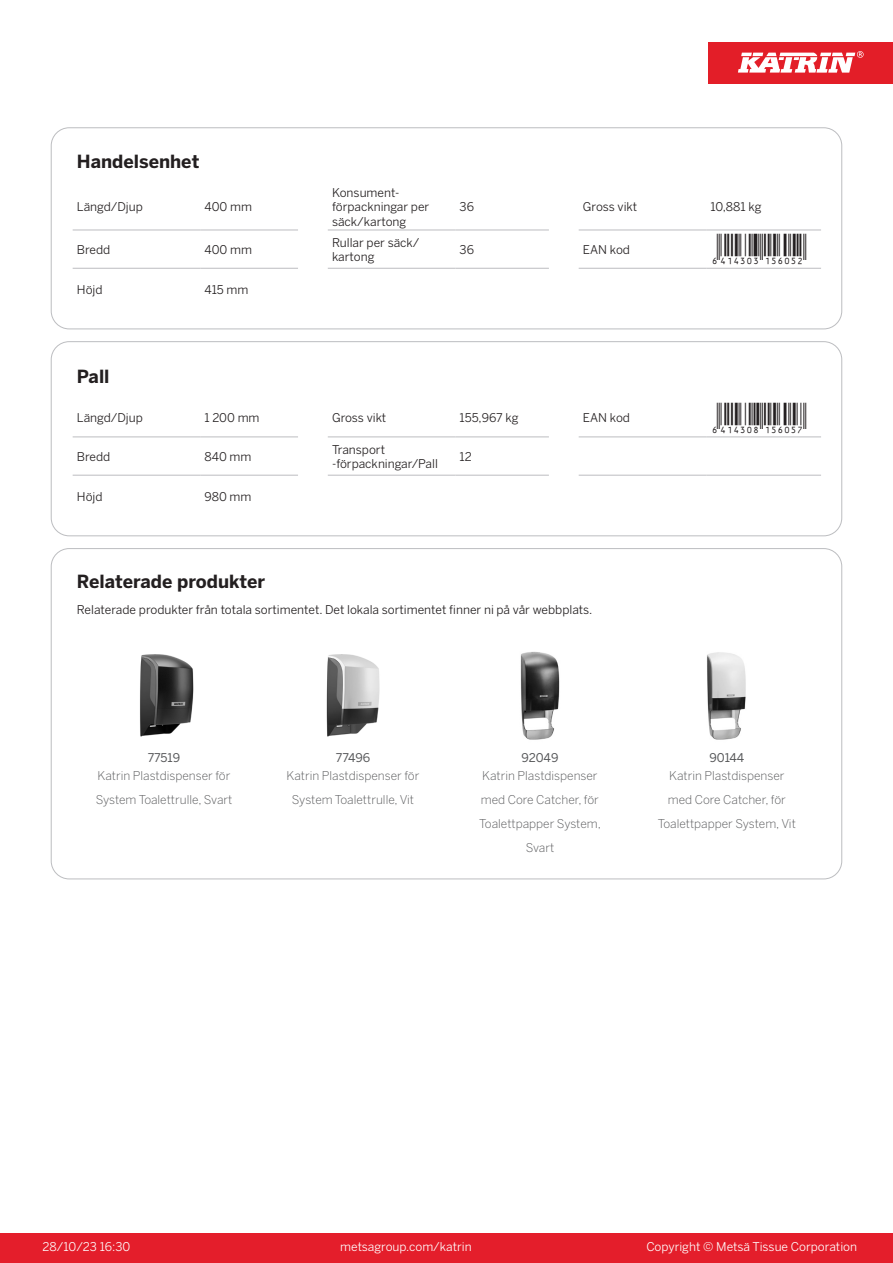
<style>
.page{position:relative;width:893px;height:1263px;background:#fff}
.page>*{position:absolute;margin:0;border:0;box-sizing:border-box;transform-origin:0 0}
.T_EAN{font:30px "Viisas EAN Matala";color:#231f20}
.T_TableHeader{font:700 18px "Benton Sans";color:#231f20}
.T_TableBody{font:12px/14.4px "Benton Sans";color:#231f20}
.T_RelatedName{font:300 12px/24px "Benton Sans";color:#57585a;text-align:center}
.t1{font:12px "Benton Sans";color:#fff}
.T_RelatedCode{font:12px "Benton Sans";color:#57585a}
</style>
<div class="page">
<div style="left:0;top:1233px;width:893px;height:30px;background:#e41e2b"></div>
<div style="left:708px;top:43px;width:185px;height:41px;background:#e31e28"></div>
<svg style="left:738px;top:51px;width:126px;height:22px"></svg>
<hr style="left:73px;top:230px;width:127px;height:1px;background:#bcbdc0">
<hr style="left:200px;top:230px;width:98px;height:1px;background:#bcbdc0">
<hr style="left:328px;top:230px;width:127px;height:1px;background:#bcbdc0">
<hr style="left:455px;top:230px;width:94px;height:1px;background:#bcbdc0">
<hr style="left:579px;top:230px;width:127px;height:1px;background:#bcbdc0">
<hr style="left:706px;top:230px;width:115px;height:1px;background:#bcbdc0">
<hr style="left:73px;top:268px;width:127px;height:1px;background:#bcbdc0">
<hr style="left:200px;top:268px;width:98px;height:1px;background:#bcbdc0">
<hr style="left:328px;top:268px;width:127px;height:1px;background:#bcbdc0">
<hr style="left:455px;top:268px;width:94px;height:1px;background:#bcbdc0">
<hr style="left:579px;top:268px;width:127px;height:1px;background:#bcbdc0">
<hr style="left:706px;top:268px;width:115px;height:1px;background:#bcbdc0">
<div style="left:51px;top:128px;width:791px;height:201px;border:1px solid #bcbdc0;border-radius:18px"></div>
<hr style="left:73px;top:437px;width:127px;height:1px;background:#bcbdc0">
<hr style="left:200px;top:437px;width:98px;height:1px;background:#bcbdc0">
<hr style="left:328px;top:437px;width:127px;height:1px;background:#bcbdc0">
<hr style="left:455px;top:437px;width:94px;height:1px;background:#bcbdc0">
<hr style="left:579px;top:437px;width:127px;height:1px;background:#bcbdc0">
<hr style="left:706px;top:437px;width:115px;height:1px;background:#bcbdc0">
<hr style="left:73px;top:475px;width:127px;height:1px;background:#bcbdc0">
<hr style="left:200px;top:475px;width:98px;height:1px;background:#bcbdc0">
<hr style="left:328px;top:475px;width:127px;height:1px;background:#bcbdc0">
<hr style="left:455px;top:475px;width:94px;height:1px;background:#bcbdc0">
<hr style="left:579px;top:475px;width:127px;height:1px;background:#bcbdc0">
<hr style="left:706px;top:475px;width:115px;height:1px;background:#bcbdc0">
<div style="left:51px;top:341px;width:791px;height:195px;border:1px solid #bcbdc0;border-radius:18px"></div>
<img style="left:140px;top:654px;width:54px;height:83px">
<img style="left:326px;top:654px;width:54px;height:83px">
<img style="left:520px;top:651px;width:40px;height:89px">
<img style="left:707px;top:652px;width:39px;height:88px">
<p class="T_TableHeader" style="left:77px;top:150px;width:124px">Handelsenhet</p>
<p class="T_TableBody" style="left:77px;top:200px;width:68px">Längd/Djup</p>
<p class="T_TableBody" style="left:204px;top:200px;width:49px">400 mm</p>
<p class="T_TableBody" style="left:332px;top:185px;width:99px">Konsument&shy;förpackningar per säck/kartong</p>
<p class="T_TableBody" style="left:460px;top:200px;width:16px">36</p>
<p class="T_TableBody" style="left:583px;top:200px;width:56px">Gross vikt</p>
<p class="T_TableBody" style="left:710px;top:200px;width:53px">10,881 kg</p>
<p class="T_TableBody" style="left:77px;top:242px;width:35px">Bredd</p>
<p class="T_TableBody" style="left:204px;top:242px;width:49px">400 mm</p>
<p class="T_TableBody" style="left:332px;top:235px;width:89px">Rullar per säck/ kartong</p>
<p class="T_TableBody" style="left:460px;top:242px;width:16px">36</p>
<p class="T_TableBody" style="left:583px;top:242px;width:49px">EAN kod</p>
<p class="T_EAN" style="left:710px;top:234px;width:97px">*6414303156052*</p>
<p class="T_TableBody" style="left:77px;top:283px;width:27px">Höjd</p>
<p class="T_TableBody" style="left:204px;top:283px;width:46px">415 mm</p>
<p class="T_TableHeader" style="left:77px;top:365px;width:34px">Pall</p>
<p class="T_TableBody" style="left:77px;top:411px;width:68px">Längd/Djup</p>
<p class="T_TableBody" style="left:204px;top:411px;width:57px">1 200 mm</p>
<p class="T_TableBody" style="left:332px;top:411px;width:56px">Gross vikt</p>
<p class="T_TableBody" style="left:460px;top:411px;width:60px">155,967 kg</p>
<p class="T_TableBody" style="left:583px;top:411px;width:49px">EAN kod</p>
<p class="T_EAN" style="left:710px;top:402px;width:97px">*6414308156057*</p>
<p class="T_TableBody" style="left:77px;top:449px;width:35px">Bredd</p>
<p class="T_TableBody" style="left:204px;top:449px;width:49px">840 mm</p>
<p class="T_TableBody" style="left:332px;top:442px;width:55px">Transport</p>
<p class="T_TableBody" style="left:332px;top:456px;width:107px">-förpackningar/Pall</p>
<p class="T_TableBody" style="left:460px;top:449px;width:14px">12</p>
<p class="T_TableBody" style="left:77px;top:490px;width:27px">Höjd</p>
<p class="T_TableBody" style="left:204px;top:490px;width:49px">980 mm</p>
<p class="T_TableHeader" style="left:77px;top:571px;width:190px">Relaterade produkter</p>
<p class="T_TableBody" style="left:77px;top:602px;width:517px">Relaterade produkter från totala sortimentet. Det lokala sortimentet finner ni på vår webbplats.</p>
<p class="T_RelatedCode" style="left:148px;top:751px;width:34px">77519</p>
<p class="T_RelatedCode" style="left:336px;top:751px;width:36px">77496</p>
<p class="T_RelatedCode" style="left:521px;top:751px;width:39px">92049</p>
<p class="T_RelatedCode" style="left:709px;top:751px;width:37px">90144</p>
<p class="T_RelatedName" style="left:96px;top:764px;width:138px;text-align:left">Katrin Plastdispenser för<br>System Toalettrulle, Svart</p>
<p class="T_RelatedName" style="left:287px;top:764px;width:134px">Katrin Plastdispenser för<br>System Toalettrulle, Vit</p>
<p class="T_RelatedName" style="left:479px;top:764px;width:123px">Katrin Plastdispenser med Core Catcher, för<br>Toalettpapper System,<br>Svart</p>
<p class="T_RelatedName" style="left:658px;top:764px;width:139px">Katrin Plastdispenser med Core Catcher, för<br>Toalettpapper System, Vit</p>
<p class="t1" style="left:43px;top:1239px;width:89px">28/10/23 16:30</p>
<p class="t1" style="left:340px;top:1239px;width:133px">metsagroup.com/katrin</p>
<p class="t1" style="left:646px;top:1239px;width:212px">Copyright © Metsä Tissue Corporation</p>
</div>
